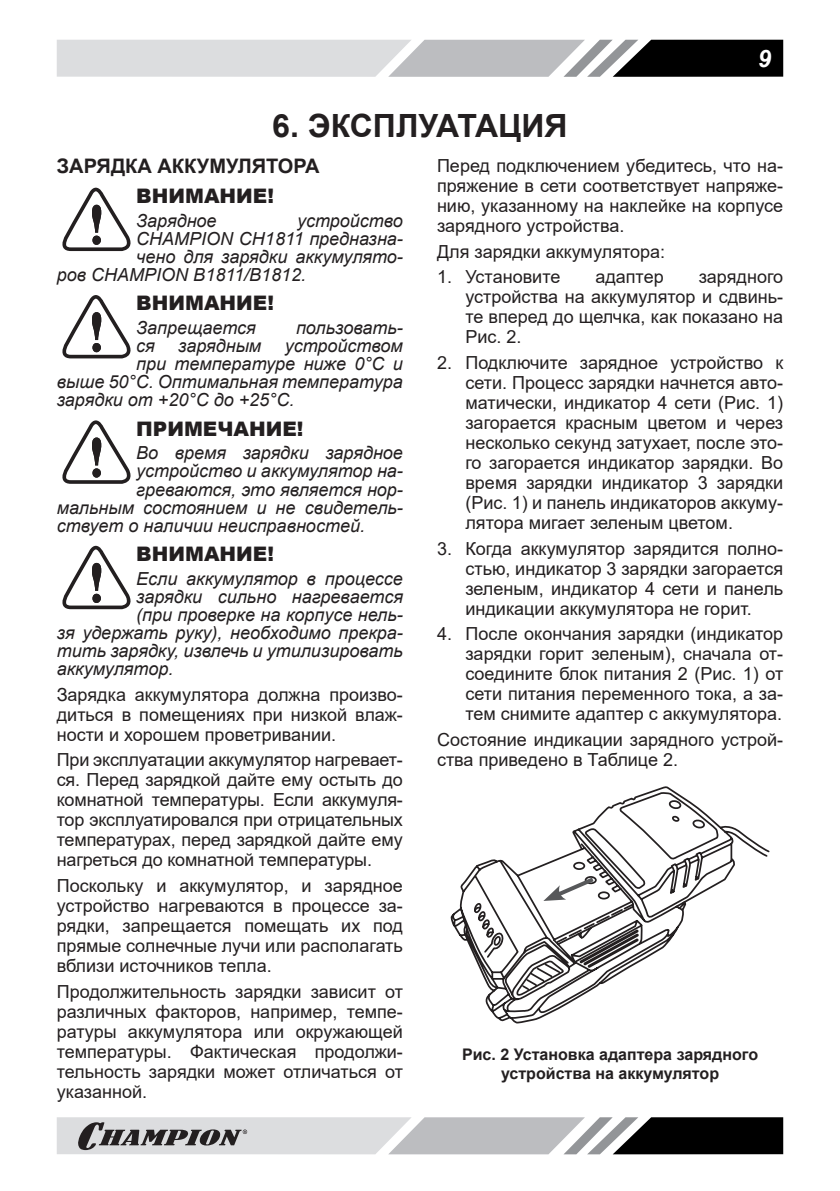
<style>
.page{position:relative;width:840px;height:1191px;background:#fff}
.page>*{position:absolute;margin:0;border:0;box-sizing:border-box;transform-origin:0 0}
.t1{font:700 32px "Arial";color:#231f20}
.t2{font:italic 700 24px "Arial";color:#fff}
.t3{font:900 20px "Arial";color:#231f20}
.t4{font:700 20px "Arial";color:#231f20}
.t5{font:18px/20px "Arial";color:#231f20;text-align:justify}
.t6{font:italic 18px "Arial";color:#231f20}
.t7{font:700 16px/19.2px "Arial";color:#231f20;text-align:center}
</style>
<div class="page">
<svg style="left:57px;top:40px;width:725px;height:37px;background:#a7a8aa"></svg>
<svg style="left:57px;top:1117px;width:725px;height:37px;background:#9c9d9e"></svg>
<svg style="left:62px;top:188px;width:69px;height:63px"></svg>
<svg style="left:62px;top:295px;width:69px;height:63px"></svg>
<svg style="left:62px;top:420px;width:69px;height:64px"></svg>
<svg style="left:62px;top:546px;width:69px;height:63px"></svg>
<svg style="left:450px;top:786px;width:320px;height:238px"></svg>
<svg style="left:543px;top:874px;width:54px;height:27px"></svg>
<h2 class="t2" style="left:757px;top:42px;width:15px">9</h2>
<h1 class="t1" style="left:272px;top:103px;width:297px">6. ЭКСПЛУАТАЦИЯ</h1>
<p class="t4" style="left:57px;top:152px;width:264px">ЗАРЯДКА АККУМУЛЯТОРА</p>
<p class="t3" style="left:136px;top:181px;width:139px">ВНИМАНИЕ!</p>
<p class="t6" style="left:136px;top:209px;width:82px">Зарядное</p>
<p class="t6" style="left:297px;top:209px;width:107px">устройство</p>
<p class="t6" style="left:136px;top:227px;width:268px">CHAMPION CH1811 предназна-</p>
<p class="t6" style="left:136px;top:245px;width:268px">чено для зарядки аккумулято-</p>
<p class="t6" style="left:57px;top:263px;width:251px">ров CHAMPION B1811/B1812.</p>
<p class="t3" style="left:136px;top:289px;width:139px">ВНИМАНИЕ!</p>
<p class="t6" style="left:136px;top:316px;width:121px">Запрещается</p>
<p class="t6" style="left:296px;top:316px;width:108px">пользовать-</p>
<p class="t6" style="left:136px;top:334px;width:20px">ся</p>
<p class="t6" style="left:178px;top:334px;width:85px">зарядным</p>
<p class="t6" style="left:284px;top:334px;width:120px">устройством</p>
<p class="t6" style="left:136px;top:352px;width:268px">при температуре ниже 0°С и</p>
<p class="t6" style="left:57px;top:370px;width:347px">выше 50°С. Оптимальная температура</p>
<p class="t6" style="left:57px;top:388px;width:239px">зарядки от +20°С до +25°С.</p>
<p class="t3" style="left:136px;top:414px;width:169px">ПРИМЕЧАНИЕ!</p>
<p class="t6" style="left:136px;top:441px;width:268px">Во время зарядки зарядное</p>
<p class="t6" style="left:136px;top:459px;width:268px">устройство и аккумулятор на-</p>
<p class="t6" style="left:136px;top:477px;width:268px">греваются, это является нор-</p>
<p class="t6" style="left:57px;top:495px;width:347px">мальным состоянием и не свидетель-</p>
<p class="t6" style="left:57px;top:513px;width:309px">ствует о наличии неисправностей.</p>
<p class="t3" style="left:136px;top:539px;width:139px">ВНИМАНИЕ!</p>
<p class="t6" style="left:136px;top:567px;width:268px">Если аккумулятор в процессе</p>
<p class="t6" style="left:136px;top:585px;width:268px">зарядки сильно нагревается</p>
<p class="t6" style="left:136px;top:603px;width:268px">(при проверке на корпусе нель-</p>
<p class="t6" style="left:57px;top:621px;width:347px">зя удержать руку), необходимо прекра-</p>
<p class="t6" style="left:57px;top:639px;width:347px">тить зарядку, извлечь и утилизировать</p>
<p class="t6" style="left:57px;top:657px;width:118px">аккумулятор.</p>
<p class="t5" style="left:57px;top:684px;width:347px">Зарядка аккумулятора должна произво&shy;диться в помещениях при низкой влаж&shy;ности и хорошем проветривании.</p>
<p class="t5" style="left:57px;top:750px;width:347px">При эксплуатации аккумулятор нагревает&shy;ся. Перед зарядкой дайте ему остыть до комнатной температуры. Если аккумуля&shy;тор эксплуатировался при отрицательных температурах, перед зарядкой дайте ему нагреться до комнатной температуры.</p>
<p class="t5" style="left:57px;top:875px;width:347px">Поскольку и аккумулятор, и зарядное устройство нагреваются в процессе за&shy;рядки, запрещается помещать их под прямые солнечные лучи или располагать вблизи источников тепла.</p>
<p class="t5" style="left:57px;top:981px;width:347px">Продолжительность зарядки зависит от различных факторов, например, темпе&shy;ратуры аккумулятора или окружающей температуры. Фактическая продолжи&shy;тельность зарядки может отличаться от указанной.</p>
<p class="t5" style="left:437px;top:155px;width:347px">Перед подключением убедитесь, что на&shy;пряжение в сети соответствует напряже&shy;нию, указанному на наклейке на корпусе зарядного устройства.</p>
<p class="t5" style="left:437px;top:241px;width:229px">Для зарядки аккумулятора:</p>
<p class="t5" style="left:437px;top:267px;width:125px">1. Установите</p>
<p class="t5" style="left:595px;top:267px;width:70px">адаптер</p>
<p class="t5" style="left:465px;top:267px;width:319px;text-indent:233px">зарядного устройства на аккумулятор и сдвинь&shy;те вперед до щелчка, как показано на Рис. 2.</p>
<p class="t5" style="left:465px;top:352px;width:319px;text-indent:-28px">2. Подключите зарядное устройство к сети. Процесс зарядки начнется авто&shy;матически, индикатор 4 сети (Рис. 1) загорается красным цветом и через несколько секунд затухает, после это&shy;го загорается индикатор зарядки. Во время зарядки индикатор 3 зарядки (Рис. 1) и панель индикаторов аккуму&shy;лятора мигает зеленым цветом.</p>
<p class="t5" style="left:465px;top:538px;width:319px;text-indent:-28px">3. Когда аккумулятор зарядится полно&shy;стью, индикатор 3 зарядки загорается зеленым, индикатор 4 сети и панель индикации аккумулятора не горит.</p>
<p class="t5" style="left:465px;top:624px;width:319px;text-indent:-28px">4. После окончания зарядки (индикатор зарядки горит зеленым), сначала от&shy;соедините блок питания 2 (Рис. 1) от сети питания переменного тока, а за&shy;тем снимите адаптер с аккумулятора.</p>
<p class="t5" style="left:437px;top:729px;width:347px">Состояние индикации зарядного устрой&shy;ства приведено в Таблице 2.</p>
<p class="t7" style="left:462px;top:1044px;width:297px">Рис. 2 Установка адаптера зарядного устройства на аккумулятор</p>
</div>
